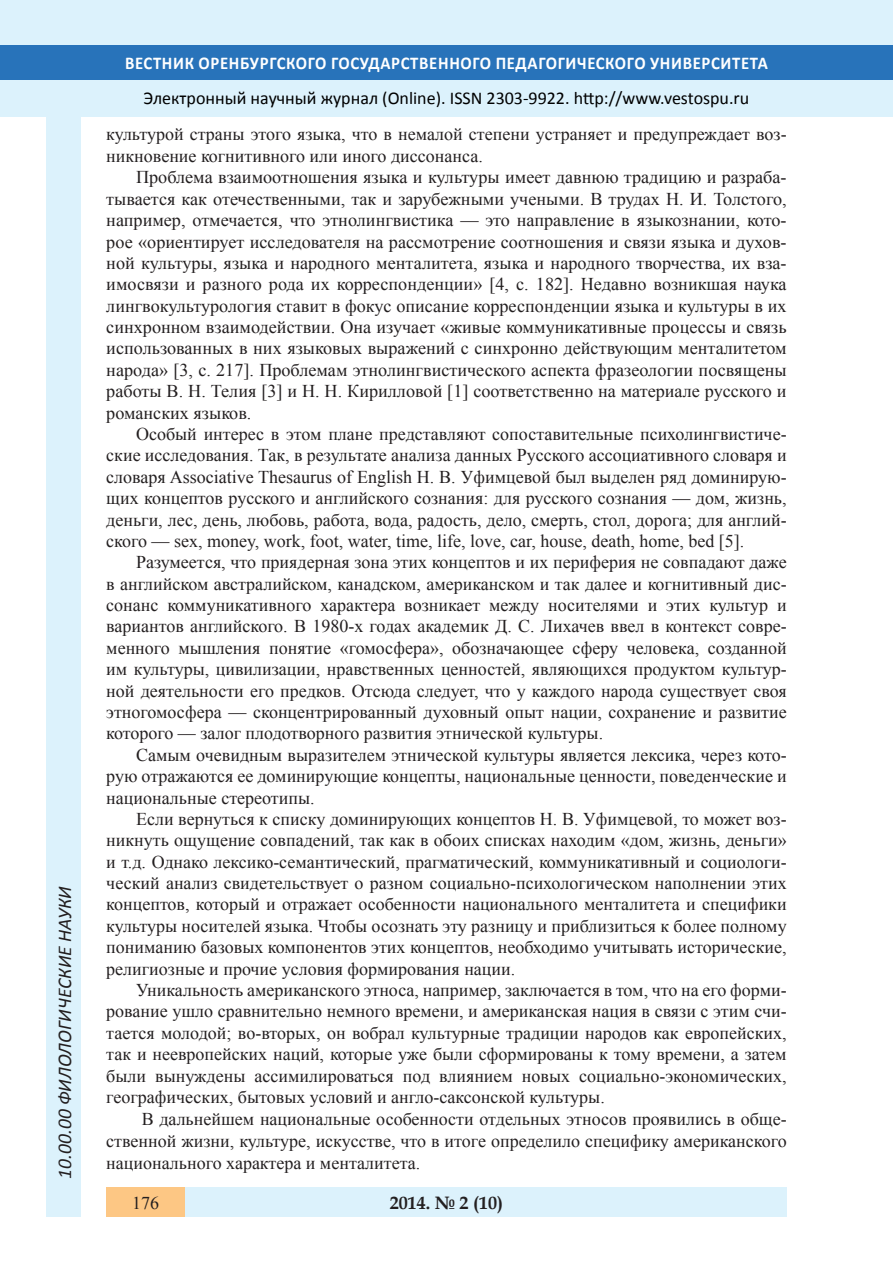
<style>
.page{position:relative;width:893px;height:1263px;background:#fff}
.page>*{position:absolute;margin:0;border:0;box-sizing:border-box;transform-origin:0 0}
.t1{font:italic 19.5px "Calibri";color:#231f20}
.Стиль2{font:18px/21.5px "Times New Roman";color:#231f20;text-align:justify}
.t2{font:18px "Calibri";color:#000}
.t3{font:700 18px "Calibri";letter-spacing:.04em;color:#fff;scale:.93 1}
.t4{font:700 18px "Book Antiqua";color:#231f20}
</style>
<div class="page">
<div style="left:0;top:0;width:893px;height:116px;background:#dcf2fc"></div>
<div style="left:0;top:45px;width:893px;height:34px;background:#2873ba"></div>
<div style="left:106px;top:1188px;width:681px;height:29px;background:#dcf2fc"></div>
<div style="left:106px;top:1188px;width:79px;height:29px;background:#fdc784"></div>
<div style="left:47px;top:116px;width:34px;height:1101px;background:#dcf2fc"></div>
<p class="t1" style="left:51px;top:1179px;width:294px;rotate:-90deg">10.00.00 ФИЛОЛОГИЧЕСКИЕ НАУКИ</p>
<p class="t3" style="left:125px;top:50px;width:693px">ВЕСТНИК ОРЕНБУРГСКОГО ГОСУДАРСТВЕННОГО ПЕДАГОГИЧЕСКОГО УНИВЕРСИТЕТА</p>
<p class="t2" style="left:144px;top:85px;width:607px">Электронный научный журнал (Online). ISSN 2303-9922. http://www.vestospu.ru</p>
<p class="Стиль2" style="left:106px;top:122px;width:682px;line-height:22px">культурой страны этого языка, что в немалой степени устраняет и предупреждает воз&shy;никновение когнитивного или иного диссонанса.</p>
<p class="Стиль2" style="left:106px;top:166px;width:682px;text-indent:30px">Проблема взаимоотношения языка и культуры имеет давнюю традицию и разраба&shy;тывается как отечественными, так и зарубежными учеными. В трудах Н. И. Толстого, например, отмечается, что этнолингвистика — это направление в языкознании, кото&shy;рое «ориентирует исследователя на рассмотрение соотношения и связи языка и духов&shy;ной культуры, языка и народного менталитета, языка и народного творчества, их вза&shy;имосвязи и разного рода их корреспонденции» [4, c. 182]. Недавно возникшая наука лингвокультурология ставит в фокус описание корреспонденции языка и культуры в их синхронном взаимодействии. Она изучает «живые коммуникативные процессы и связь использованных в них языковых выражений с синхронно действующим менталитетом народа» [3, c. 217]. Проблемам этнолингвистического аспекта фразеологии посвящены работы В. Н. Телия [3] и Н. Н. Кирилловой [1] соответственно на материале русского и романских языков.</p>
<p class="Стиль2" style="left:106px;top:423px;width:682px;text-indent:30px">Особый интерес в этом плане представляют сопоставительные психолингвистиче&shy;ские исследования. Так, в результате анализа данных Русского ассоциативного словаря и словаря Associative Thesaurus of English Н. В. Уфимцевой был выделен ряд доминирую&shy;щих концептов русского и английского сознания: для русского сознания — дом, жизнь, деньги, лес, день, любовь, работа, вода, радость, дело, смерть, стол, дорога; для англий&shy;ского — sex, money, work, foot, water, time, life, love, car, house, death, home, bed [5].</p>
<p class="Стиль2" style="left:106px;top:551px;width:682px;text-indent:30px">Разумеется, что приядерная зона этих концептов и их периферия не совпадают даже в английском австралийском, канадском, американском и так далее и когнитивный дис&shy;сонанс коммуникативного характера возникает между носителями и этих культур и вариантов английского. В 1980-х годах академик Д. С. Лихачев ввел в контекст совре&shy;менного мышления понятие «гомосфера», обозначающее сферу человека, созданной им культуры, цивилизации, нравственных ценностей, являющихся продуктом культур&shy;ной деятельности его предков. Отсюда следует, что у каждого народа существует своя этногомосфера — сконцентрированный духовный опыт нации, сохранение и развитие которого — залог плодотворного развития этнической культуры.</p>
<p class="Стиль2" style="left:106px;top:743px;width:682px;text-indent:30px">Самым очевидным выразителем этнической культуры является лексика, через кото&shy;рую отражаются ее доминирующие концепты, национальные ценности, поведенческие и национальные стереотипы.</p>
<p class="Стиль2" style="left:106px;top:807px;width:682px;text-indent:30px">Если вернуться к списку доминирующих концептов Н. В. Уфимцевой, то может воз&shy;никнуть ощущение совпадений, так как в обоих списках находим «дом, жизнь, деньги» и т.д. Однако лексико-семантический, прагматический, коммуникативный и социологи&shy;ческий анализ свидетельствует о разном социально-психологическом наполнении этих концептов, который и отражает особенности национального менталитета и специфики культуры носителей языка. Чтобы осознать эту разницу и приблизиться к более полному пониманию базовых компонентов этих концептов, необходимо учитывать исторические, религиозные и прочие условия формирования нации.</p>
<p class="Стиль2" style="left:106px;top:979px;width:682px;text-indent:30px">Уникальность американского этноса, например, заключается в том, что на его форми&shy;рование ушло сравнительно немного времени, и американская нация в связи с этим счи&shy;тается молодой; во-вторых, он вобрал культурные традиции народов как европейских, так и неевропейских наций, которые уже были сформированы к тому времени, а затем были вынуждены ассимилироваться под влиянием новых социально-экономических, географических, бытовых условий и англо-саксонской культуры.</p>
<p class="Стиль2" style="left:106px;top:1108px;width:682px;line-height:22px;text-indent:35px">В дальнейшем национальные особенности отдельных этносов проявились в обще&shy;ственной жизни, культуре, искусстве, что в итоге определило специфику американского национального характера и менталитета.</p>
<p class="Стиль2" style="left:132px;top:1191px;width:28px">176</p>
<p class="t4" style="left:390px;top:1190px;width:115px">2014. № 2 (10)</p>
</div>
